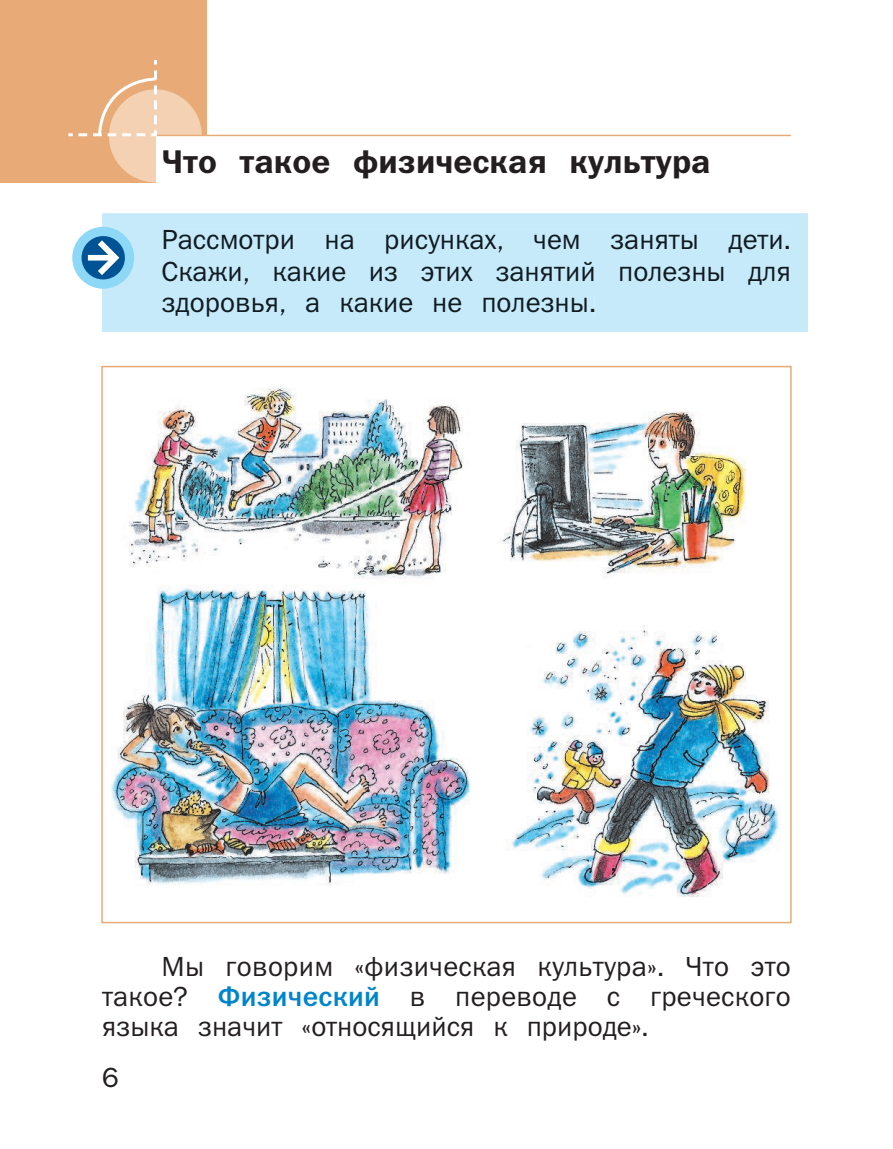
<style>
.page{position:relative;width:893px;height:1149px;background:#fff}
.page>*{position:absolute;margin:0;border:0;box-sizing:border-box;transform-origin:0 0}
.t1{font:33px "Franklin Gothic Demi ITC";color:#231f20}
.t2{font:27.75px/30px "Franklin Gothic Book ITC";color:#231f20;text-align:justify}
.t3{font:27.75px/31.5px "Franklin Gothic Book ITC";color:#101a21;text-align:justify}
.s1{font-family:"Franklin Gothic Medium ITC";color:#0084ca}
</style>
<div class="page">
<div style="left:0;top:0;width:206px;height:182px;background:#e8ab77"></div>
<div style="left:109px;top:89px;width:93px;height:93px;background:#f4d1b3;border-radius:50%"></div>
<div style="left:156px;top:136px;width:52px;height:50px;background:#fff"></div>
<hr style="left:155px;top:135px;width:636px;height:1px;background:#e8ab77">
<svg style="left:68px;top:60px;width:90px;height:77px"></svg>
<div style="left:102px;top:213px;width:706px;height:119px;background:#c6eafa"></div>
<div style="left:164px;top:230px;width:627px;height:24px;background:#c6eafa"></div>
<div style="left:163px;top:261px;width:628px;height:23px;background:#c6eafa"></div>
<div style="left:163px;top:297px;width:431px;height:19px;background:#c6eafa"></div>
<div style="left:72px;top:227px;width:62px;height:61px;background:#8dd7f7;border-radius:50%"></div>
<div style="left:82px;top:236px;width:43px;height:43px;background:#005495;border-radius:50%"></div>
<svg style="left:88px;top:240px;width:31px;height:35px"></svg>
<img style="left:111px;top:388px;width:669px;height:509px">
<p class="t1" style="left:162px;top:150px;width:551px">Что такое физическая культура</p>
<p class="t3" style="left:162px;top:226px;width:631px">Рассмотри на рисунках, чем заняты дети.<br>Скажи, какие из этих занятий полезны для здоровья, а какие не полезны.</p>
<p class="t2" style="left:102px;top:953px;width:690px;text-indent:60px">Мы говорим «физическая культура». Что это такое? <span class="s1">Физический</span> в переводе с греческого языка значит «относящийся к природе».</p>
<p class="t2" style="left:102px;top:1064px;width:18px">6</p>
</div>
